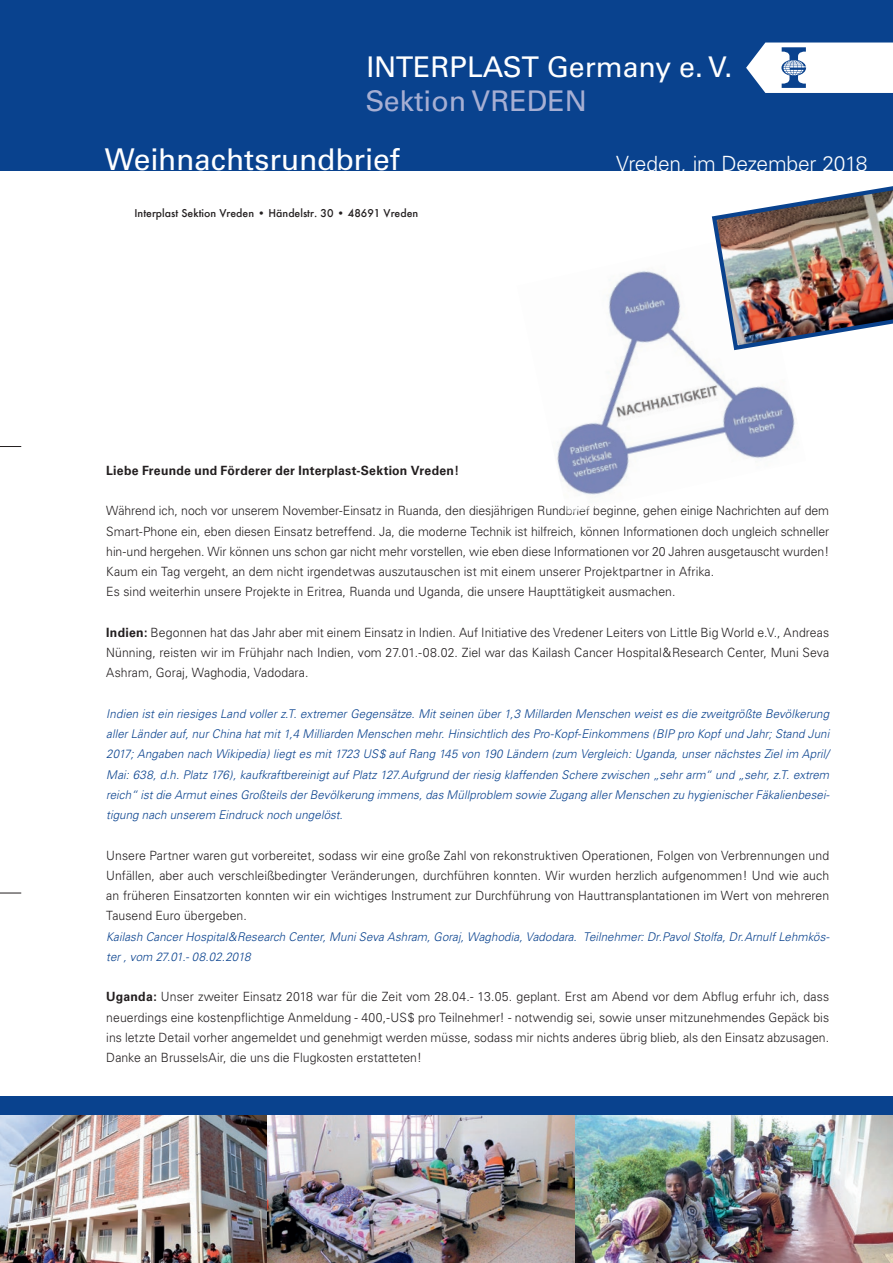
<style>
.page{position:relative;width:893px;height:1263px;background:#fff}
.page>*{position:absolute;margin:0;border:0;box-sizing:border-box;transform-origin:0 0}
.t1{font:500 30px "Univers CE";letter-spacing:-.005em;color:#fff}
.t2{font:500 28.5px "Univers CE";color:#fff}
.t3{font:500 28.5px "Univers CE";color:#a7afd3}
.t4{font:300 21px "Univers CE";letter-spacing:-.01em;color:#fff}
.t5{font:300 12.75px/20.2px "Univers CE";color:#231f20;text-align:justify;scale:.96 1}
.t6{font:700 12.75px "Univers CE";letter-spacing:.02em;color:#231f20;scale:.96 1}
.t7{font:italic 300 12px/20.2px "Univers";letter-spacing:.01em;color:#09428e;text-align:justify;scale:.96 1}
.t8{font:500 10.5px "Futura";color:#231f20}
.s1{font-weight:700}
</style>
<div class="page">
<div style="left:0;top:0;width:893px;height:170px;background:#09428e"></div>
<svg style="left:746px;top:43px;width:147px;height:50px"></svg>
<svg style="left:0;top:446px;width:21px;height:1px"></svg>
<svg style="left:0;top:893px;width:21px;height:1px"></svg>
<img style="left:0;top:1114px;width:268px;height:149px">
<img style="left:574px;top:1114px;width:319px;height:149px">
<img style="left:268px;top:1114px;width:306px;height:149px">
<div style="left:0;top:1096px;width:893px;height:18px;background:#09428e"></div>
<img style="left:557px;top:271px;width:238px;height:224px">
<img style="left:566px;top:506px;width:29px;height:8px">
<img style="left:709px;top:186px;width:184px;height:166px">
<h2 class="t2" style="left:366px;top:50px;width:367px">INTERPLAST Germany e. V.</h2>
<h2 class="t3" style="left:365px;top:85px;width:223px">Sektion VREDEN</h2>
<h1 class="t1" style="left:105px;top:142px;width:297px">Weihnachtsrundbrief</h1>
<h3 class="t4" style="left:616px;top:152px;width:253px">Vreden, im Dezember 2018</h3>
<p class="t8" style="left:134px;top:206px;width:285px">Interplast Sektion Vreden • Händelstr. 30 • 48691 Vreden</p>
<p class="t6" style="left:106px;top:463px;width:369px">Liebe Freunde und Förderer der Interplast-Sektion Vreden!</p>
<p class="t5" style="left:106px;top:501px;width:754px;text-align:left">Während ich, noch vor unserem November-Einsatz in Ruanda, den diesjährigen Rundbrief beginne, gehen einige Nachrichten auf dem Smart-Phone ein, eben diesen Einsatz betreffend. Ja, die moderne Technik ist hilfreich, können Informationen doch ungleich schneller hin-und hergehen. Wir können uns schon gar nicht mehr vorstellen, wie eben diese Informationen vor 20 Jahren ausgetauscht wurden!<br>Kaum ein Tag vergeht, an dem nicht irgendetwas auszutauschen ist mit einem unserer Projektpartner in Afrika.<br>Es sind weiterhin unsere Projekte in Eritrea, Ruanda und Uganda, die unsere Haupttätigkeit ausmachen.</p>
<p class="t5" style="left:106px;top:622px;width:754px"><span class="s1">Indien:</span> Begonnen hat das Jahr aber mit einem Einsatz in Indien. Auf Initiative des Vredener Leiters von Little Big World e.V., Andreas Nünning, reisten wir im Frühjahr nach Indien, vom 27.01.-08.02. Ziel war das Kailash Cancer Hospital&amp;Research Center, Muni Seva Ashram, Goraj, Waghodia, Vadodara.</p>
<p class="t7" style="left:106px;top:703px;width:755px">Indien ist ein riesiges Land voller z.T. extremer Gegensätze. Mit seinen über 1,3 Millarden Menschen weist es die zweitgrößte Bevölkerung aller Länder auf, nur China hat mit 1,4 Milliarden Menschen mehr. Hinsichtlich des Pro-Kopf-Einkommens (BIP pro Kopf und Jahr; Stand Juni 2017; Angaben nach Wikipedia) liegt es mit 1723 US$ auf Rang 145 von 190 Ländern (zum Vergleich: Uganda, unser nächstes Ziel im April/ Mai: 638, d.h. Platz 176), kaufkraftbereinigt auf Platz 127.Aufgrund der riesig klaffenden Schere zwischen „sehr arm“ und „sehr, z.T. extrem reich“ ist die Armut eines Großteils der Bevölkerung immens, das Müllproblem sowie Zugang aller Menschen zu hygienischer Fäkalienbesei&shy;tigung nach unserem Eindruck noch ungelöst.</p>
<p class="t5" style="left:106px;top:845px;width:754px">Unsere Partner waren gut vorbereitet, sodass wir eine große Zahl von rekonstruktiven Operationen, Folgen von Verbrennungen und Unfällen, aber auch verschleißbedingter Veränderungen, durchführen konnten. Wir wurden herzlich aufgenommen! Und wie auch an früheren Einsatzorten konnten wir ein wichtiges Instrument zur Durchführung von Hauttransplantationen im Wert von mehreren Tausend Euro übergeben.</p>
<p class="t7" style="left:106px;top:926px;width:755px">Kailash Cancer Hospital&amp;Research Center, Muni Seva Ashram, Goraj, Waghodia, Vadodara. Teilnehmer: Dr.Pavol Stolfa, Dr.Arnulf Lehmkös&shy;ter , vom 27.01.- 08.02.2018</p>
<p class="t5" style="left:106px;top:987px;width:754px"><span class="s1">Uganda:</span> Unser zweiter Einsatz 2018 war für die Zeit vom 28.04.- 13.05. geplant. Erst am Abend vor dem Abflug erfuhr ich, dass neuerdings eine kostenpflichtige Anmeldung - 400,-US$ pro Teilnehmer! - notwendig sei, sowie unser mitzunehmendes Gepäck bis ins letzte Detail vorher angemeldet und genehmigt werden müsse, sodass mir nichts anderes übrig blieb, als den Einsatz abzusagen.<br>Danke an BrusselsAir, die uns die Flugkosten erstatteten!</p>
</div>
